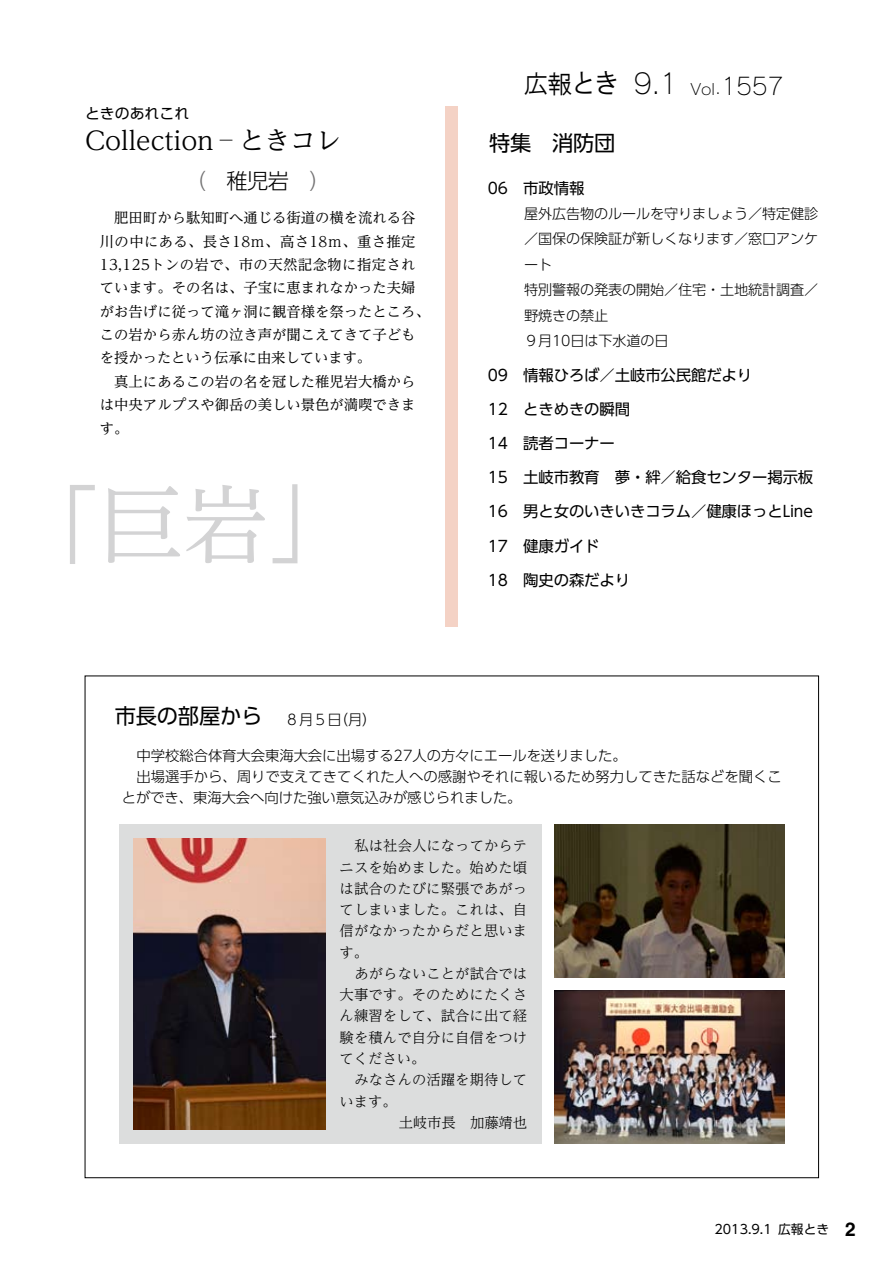
<style>
.page{position:relative;width:893px;height:1263px;background:#fff}
.page>*{position:absolute;margin:0;border:0;box-sizing:border-box;transform-origin:0 0}
.t1{font:85.05px "UD Reimin Pro";color:#d3d3d4}
.t2{font:25.5px "UD Reimin Pro";color:#000}
.t3{font:23.4px "Rodin Pro L";color:#000}
.t4{font:21.3px "UD Shin Go Pro";letter-spacing:-.01em;color:#000}
.t5{font:300 21.3px "UD Shin Go Pro";color:#000}
.t6{font:15.45px "UD Shin Go Pro";letter-spacing:-.01em;color:#000}
.t7{font:14.85px "UD Shin Go Pro";color:#000}
.t8{font:14.4px/23.4px "UD Reimin Pro";color:#000}
.t9{font:300 14.4px/21.3px "UD Reimin Pro";letter-spacing:.005em;color:#000;text-align:justify}
.t10{font:300 14.4px "UD Shin Go Pro";letter-spacing:-.005em;color:#000}
.t11{font:300 14.1px/25.5px "UD Shin Go Pro";letter-spacing:-.01em;color:#000}
.t12{font:12.75px "UD Shin Go Pro";color:#000}
.s1{color:#727172}
.s2{font-family:"HG Gothic M";font-size:25.5px}
.s3{font-family:"HG Gothic M";font-size:27.6px}
.s4{font-size:27.6px}
.s5{font-size:15.3px}
.s6{font-size:16.95px}
.s7{font-family:"Helvetica";font-weight:700;font-size:19.2px}
</style>
<div class="page">
<div style="left:445px;top:106px;width:13px;height:521px;background:#f4d2c5"></div>
<img style="left:554px;top:991px;width:230px;height:153px">
<img style="left:554px;top:824px;width:230px;height:153px">
<div style="left:119px;top:824px;width:423px;height:320px;background:#dcdddd"></div>
<img style="left:133px;top:839px;width:192px;height:290px">
<p class="t7" style="left:85px;top:102px;width:106px">ときのあれこれ</p>
<h2 class="t2" style="left:85px;top:120px;width:258px">Collection <sup>―</sup> ときコレ</h2>
<h3 class="t5" style="left:185px;top:163px;width:147px"><span class="s1">（</span>　稚児岩　<span class="s1">）</span></h3>
<p class="t8" style="left:100px;top:206px;width:332px;text-indent:14px">肥田町から駄知町へ通じる街道の横を流れる谷川の中にある、長さ18ｍ、高さ18ｍ、重さ推定<br>13,125トンの岩で、市の天然記念物に指定されています。その名は、子宝に恵まれなかった夫婦がお告げに従って滝ヶ洞に観音様を祭ったところ、この岩から赤ん坊の泣き声が聞こえてきて子どもを授かったという伝承に由来しています。</p>
<p class="t8" style="left:100px;top:369px;width:317px;text-align:justify;text-indent:14px">真上にあるこの岩の名を冠した稚児岩大橋からは中央アルプスや御岳の美しい景色が満喫できます。</p>
<h1 class="t1" style="left:15px;top:455px;width:339px">「巨岩」</h1>
<h3 class="t4" style="left:115px;top:699px;width:149px">市長の部屋から</h3>
<p class="t10" style="left:285px;top:708px;width:93px">８月５日（月）</p>
<h3 class="t3" style="left:523px;top:71px;width:262px"><span class="s2">広報</span><span class="s3">とき</span> <span class="s4">9.1</span> <span class="s5">Vol</span><span class="s6">.</span>1557</h3>
<h3 class="t4" style="left:489px;top:126px;width:128px">特集　消防団</h3>
<p class="t6" style="left:488px;top:176px;width:98px">06　市政情報</p>
<p class="t11" style="left:524px;top:200px;width:296px">屋外広告物のルールを守りましょう／特定健診／国保の保険証が新しくなります／窓口アンケート<br>特別警報の発表の開始／住宅・土地統計調査／野焼きの禁止<br>９月10日は下水道の日</p>
<p class="t6" style="left:488px;top:363px;width:266px">09　情報ひろば／土岐市公民館だより</p>
<p class="t6" style="left:488px;top:397px;width:144px">12　ときめきの瞬間</p>
<p class="t6" style="left:488px;top:431px;width:129px">14　読者コーナー</p>
<p class="t6" style="left:488px;top:465px;width:327px">15　土岐市教育　夢・絆／給食センター掲示板</p>
<p class="t6" style="left:488px;top:499px;width:326px">16　男と女のいきいきコラム／健康ほっとLine</p>
<p class="t6" style="left:488px;top:533px;width:113px">17　健康ガイド</p>
<p class="t6" style="left:488px;top:567px;width:144px">18　陶史の森だより</p>
<p class="t10" style="left:137px;top:744px;width:492px">中学校総合体育大会東海大会に出場する27人の方々にエールを送りました。</p>
<p class="t10" style="left:137px;top:765px;width:647px">出場選手から、周りで支えてきてくれた人への感謝やそれに報いるため努力してきた話などを聞くこ</p>
<p class="t10" style="left:122px;top:786px;width:401px">とができ、東海大会へ向けた強い意気込みが感じられました。</p>
<p class="t9" style="left:340px;top:835px;width:189px;text-indent:15px">私は社会人になってからテニスを始めました。始めた頃は試合のたびに緊張であがってしまいました。これは、自信がなかったからだと思います。</p>
<p class="t9" style="left:340px;top:962px;width:189px;text-indent:15px">あがらないことが試合では大事です。そのためにたくさん練習をして、試合に出て経験を積んで自分に自信をつけてください。</p>
<p class="t9" style="left:355px;top:1068px;width:174px">みなさんの活躍を期待して</p>
<p class="t9" style="left:340px;top:1090px;width:59px">います。</p>
<p class="t9" style="left:399px;top:1111px;width:130px">土岐市長　加藤靖也</p>
<p class="t12" style="left:714px;top:1219px;width:143px">2013.9.1 広報とき <span class="s7">2</span></p>
</div>
